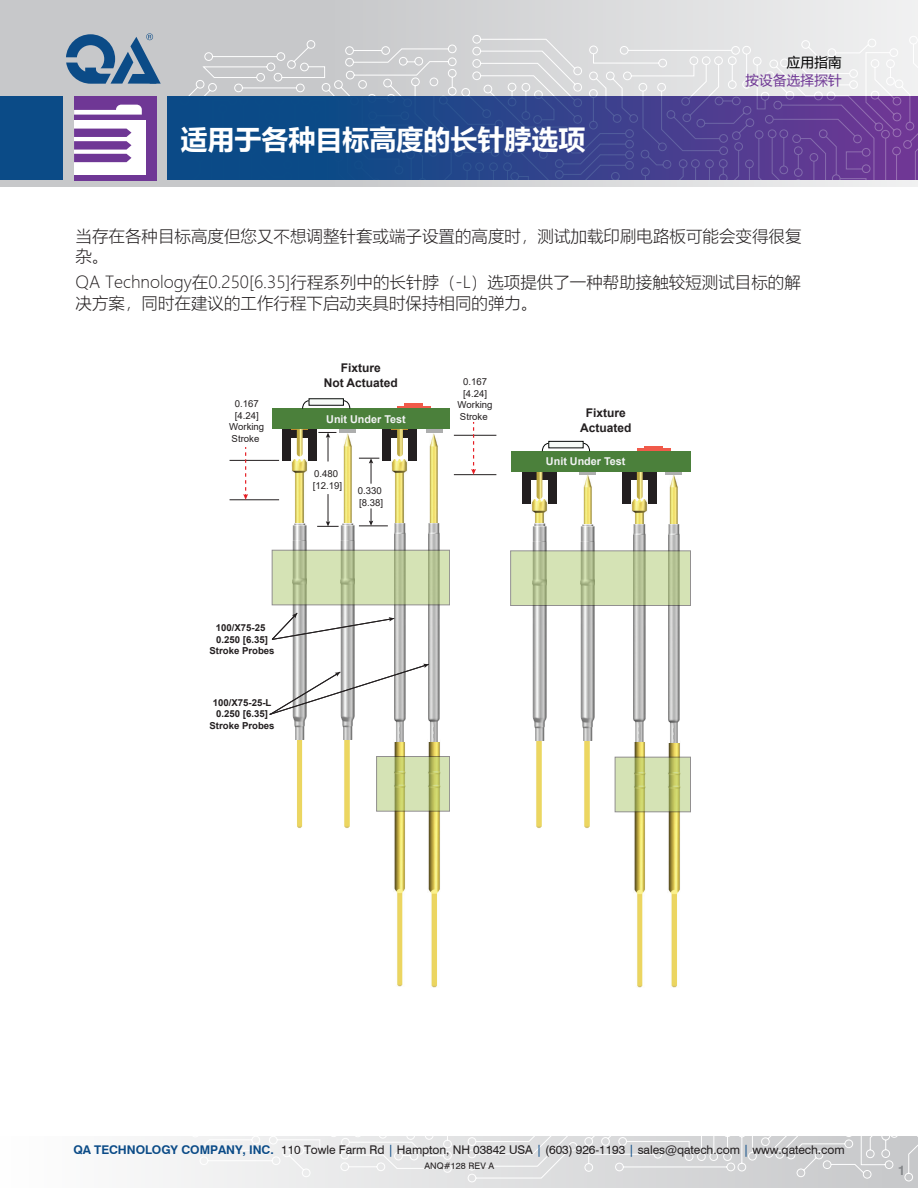
<style>
.page{position:relative;width:918px;height:1188px;background:#fff}
.page>*{position:absolute;margin:0;border:0;box-sizing:border-box;transform-origin:0 0}
.t1{font:700 27px "Microsoft Ya Hei";color:#fff}
.t2{font:300 16.5px/19.8px "Microsoft Ya Hei";color:#231f20}
.t3{font:13.5px "Microsoft Ya Hei";letter-spacing:.02em;color:#6f3795}
.t4{font:13.5px "Microsoft Ya Hei";color:#000}
.t5{font:700 13.5px "Swiss 721 BT";color:#848689}
.t6{font:12px "Swiss 721 BT";letter-spacing:-.005em;color:#231f20}
.t7{font:700 12px/14.4px "Arial";color:#231f20;text-align:center}
.t8{font:700 10.8px "Arial";color:#f2f3f4}
.t9{font:9.6px/11.6px "Arial";color:#231f20;text-align:center}
.t10{font:700 9.6px/11.6px "Arial";color:#231f20;text-align:center}
.t11{font:9px "Swiss 721 BT";letter-spacing:.01em;color:#231f20}
.s1{font-weight:700;color:#0b4b87}
.s2{color:#0b4b87}
.s3{font-family:"Swis 721 BT"}
</style>
<div class="page">
<div style="left:0;top:0;width:918px;height:187px;background:linear-gradient(to right,#babcc0,#eceded)"></div>
<svg style="left:180px;top:35px;width:738px;height:152px;background:#d9dadb"></svg>
<div style="left:0;top:1136px;width:918px;height:52px;background:linear-gradient(to right,#fefefe,#c7c8ca)"></div>
<svg style="left:175px;top:1136px;width:743px;height:46px"></svg>
<svg style="left:184px;top:96px;width:734px;height:84px;background:#34458d"></svg>
<svg style="left:863px;top:139px;width:55px;height:41px;background:#713c97"></svg>
<div style="left:0;top:96px;width:63px;height:84px;background:#0b4b87"></div>
<svg style="left:66px;top:33px;width:95px;height:51px;background:#708eab"></svg>
<div style="left:74px;top:96px;width:82px;height:85px;background:#6f3795"></div>
<div style="left:74px;top:120px;width:72px;height:54px;background:#fff"></div>
<svg style="left:74px;top:129px;width:57px;height:33px"></svg>
<svg style="left:74px;top:105px;width:68px;height:10px"></svg>
<img style="left:430px;top:433px;width:9px;height:91px">
<div style="left:426px;top:426px;width:16px;height:6px;background:#adaeae"></div>
<div style="left:403px;top:418px;width:5px;height:12px;background:#bf8b2c"></div>
<div style="left:391px;top:418px;width:6px;height:12px;background:#bf8b2c"></div>
<div style="left:390px;top:430px;width:19px;height:7px;background:#231f20"></div>
<div style="left:383px;top:428px;width:8px;height:33px;background:#231f20"></div>
<div style="left:408px;top:429px;width:9px;height:32px;background:#231f20"></div>
<svg style="left:397px;top:415px;width:6px;height:41px"></svg>
<div style="left:303px;top:418px;width:5px;height:12px;background:#bf8b2c"></div>
<div style="left:291px;top:418px;width:6px;height:12px;background:#bf8b2c"></div>
<img style="left:392px;top:459px;width:16px;height:67px">
<svg style="left:397px;top:406px;width:34px;height:3px"></svg>
<hr style="left:404px;top:403px;width:19px;height:3px;background:#f05a4a">
<img style="left:292px;top:459px;width:16px;height:67px">
<div style="left:290px;top:430px;width:19px;height:7px;background:#231f20"></div>
<div style="left:282px;top:428px;width:9px;height:33px;background:#231f20"></div>
<div style="left:308px;top:428px;width:9px;height:33px;background:#231f20"></div>
<svg style="left:297px;top:415px;width:6px;height:41px"></svg>
<img style="left:344px;top:433px;width:9px;height:91px">
<div style="left:339px;top:426px;width:17px;height:6px;background:#adaeae"></div>
<img style="left:428px;top:720px;width:12px;height:267px">
<img style="left:295px;top:739px;width:10px;height:89px">
<img style="left:344px;top:740px;width:6px;height:88px">
<img style="left:394px;top:741px;width:11px;height:246px">
<div style="left:272px;top:409px;width:178px;height:20px;background:#4b803b"></div>
<div style="left:309px;top:399px;width:34px;height:6px;background:#f7fbf7"></div>
<svg style="left:302px;top:400px;width:8px;height:9px"></svg>
<svg style="left:343px;top:400px;width:8px;height:9px"></svg>
<img style="left:429px;top:524px;width:11px;height:218px">
<img style="left:341px;top:526px;width:14px;height:214px">
<img style="left:394px;top:523px;width:11px;height:218px">
<img style="left:292px;top:525px;width:14px;height:214px">
<hr style="left:454px;top:435px;width:42px;height:1px;background:#231f20">
<hr style="left:454px;top:474px;width:42px;height:1px;background:#231f20">
<svg style="left:471px;top:422px;width:5px;height:53px"></svg>
<svg style="left:359px;top:458px;width:20px;height:26px"></svg>
<svg style="left:359px;top:508px;width:29px;height:19px"></svg>
<svg style="left:271px;top:613px;width:123px;height:27px"></svg>
<svg style="left:269px;top:664px;width:160px;height:51px"></svg>
<svg style="left:318px;top:432px;width:18px;height:29px"></svg>
<svg style="left:317px;top:494px;width:22px;height:33px"></svg>
<hr style="left:230px;top:460px;width:49px;height:1px;background:#231f20">
<hr style="left:230px;top:499px;width:49px;height:1px;background:#231f20">
<svg style="left:243px;top:447px;width:5px;height:53px"></svg>
<img style="left:670px;top:475px;width:8px;height:49px">
<div style="left:666px;top:469px;width:16px;height:6px;background:#adaeae"></div>
<div style="left:643px;top:461px;width:5px;height:12px;background:#231f20"></div>
<div style="left:630px;top:473px;width:19px;height:7px;background:#231f20"></div>
<div style="left:622px;top:471px;width:9px;height:33px;background:#231f20"></div>
<div style="left:648px;top:471px;width:9px;height:33px;background:#231f20"></div>
<svg style="left:637px;top:457px;width:6px;height:42px"></svg>
<img style="left:631px;top:500px;width:16px;height:51px">
<hr style="left:637px;top:449px;width:34px;height:3px;background:#f05a4a">
<hr style="left:644px;top:446px;width:19px;height:3px;background:#f05a4a">
<img style="left:531px;top:500px;width:16px;height:51px">
<svg style="left:531px;top:472px;width:17px;height:8px"></svg>
<div style="left:522px;top:471px;width:9px;height:33px;background:#231f20"></div>
<div style="left:548px;top:471px;width:8px;height:33px;background:#231f20"></div>
<svg style="left:537px;top:457px;width:5px;height:42px"></svg>
<img style="left:583px;top:475px;width:9px;height:49px">
<div style="left:579px;top:469px;width:17px;height:6px;background:#adaeae"></div>
<img style="left:668px;top:721px;width:12px;height:267px">
<img style="left:535px;top:740px;width:10px;height:88px">
<img style="left:583px;top:740px;width:10px;height:88px">
<img style="left:633px;top:720px;width:13px;height:267px">
<div style="left:511px;top:451px;width:180px;height:21px;background:#4b803b"></div>
<div style="left:549px;top:441px;width:34px;height:7px;background:#f7fbf7"></div>
<div style="left:549px;top:441px;width:34px;height:7px;border:1px solid #070b09"></div>
<svg style="left:541px;top:443px;width:8px;height:9px"></svg>
<svg style="left:583px;top:443px;width:7px;height:9px"></svg>
<img style="left:669px;top:524px;width:11px;height:218px">
<img style="left:580px;top:526px;width:14px;height:214px">
<img style="left:634px;top:524px;width:11px;height:218px">
<img style="left:532px;top:526px;width:14px;height:214px">
<svg style="left:274px;top:552px;width:174px;height:51px;background:#c9d7a9"></svg>
<svg style="left:512px;top:553px;width:177px;height:51px;background:#c9d7a9"></svg>
<svg style="left:378px;top:758px;width:70px;height:52px;background:#cbd699"></svg>
<svg style="left:617px;top:759px;width:72px;height:51px;background:#cbd79a"></svg>
<p class="t4" style="left:787px;top:53px;width:56px">应用指南</p>
<h1 class="t1" style="left:180px;top:120px;width:406px">适用于各种目标高度的长针脖选项</h1>
<p class="t3" style="left:746px;top:71px;width:98px">按设备选择探针</p>
<p class="t2" style="left:76px;top:226px;width:728px">当存在各种目标高度但您又不想调整针套或端子设置的高度时，测试加载印刷电路板可能会变得很复杂。</p>
<p class="t2" style="left:76px;top:272px;width:727px;line-height:20.4px">QA Technology在0.250[6.35]行程系列中的长针脖（-L）选项提供了一种帮助接触较短测试目标的解决方案，同时在建议的工作行程下启动夹具时保持相同的弹力。</p>
<p class="t7" style="left:324px;top:361px;width:76px">Fixture<br>Not Actuated</p>
<p class="t9" style="left:458px;top:376px;width:37px">0.167 [4.24]<br>Working</p>
<p class="t9" style="left:229px;top:398px;width:37px">0.167 [4.24]<br>Working<br>Stroke</p>
<p class="t7" style="left:580px;top:406px;width:53px">Fixture<br>Actuated</p>
<p class="t8" style="left:546px;top:454px;width:81px">Unit Under Test</p>
<p class="t8" style="left:326px;top:411px;width:81px">Unit Under Test</p>
<p class="t9" style="left:460px;top:411px;width:29px">Stroke</p>
<p class="t9" style="left:313px;top:468px;width:31px;text-align:left">0.480 [12.19]</p>
<p class="t9" style="left:358px;top:485px;width:27px;text-align:left">0.330 [8.38]</p>
<p class="t10" style="left:210px;top:622px;width:67px">100/X75-25<br>0.250 [6.35]<br>Stroke Probes</p>
<p class="t10" style="left:210px;top:697px;width:67px">100/X75-25-L<br>0.250 [6.35]<br>Stroke Probes</p>
<p class="t6" style="left:73px;top:1143px;width:773px"><span class="s1">QA TECHNOLOGY COMPANY, INC.</span> 110 Towle Farm Rd <span class="s2">|</span> Hampton, NH 03842 USA <span class="s2">|</span> (603) 926-1193 <span class="s2">|</span> sales@qatech.com <span class="s2">|</span> www.qatech.com</p>
<p class="t11" style="left:424px;top:1161px;width:71px">ANQ#<span class="s3">128</span> REV A</p>
<p class="t5" style="left:898px;top:1162px;width:9px">1</p>
</div>
